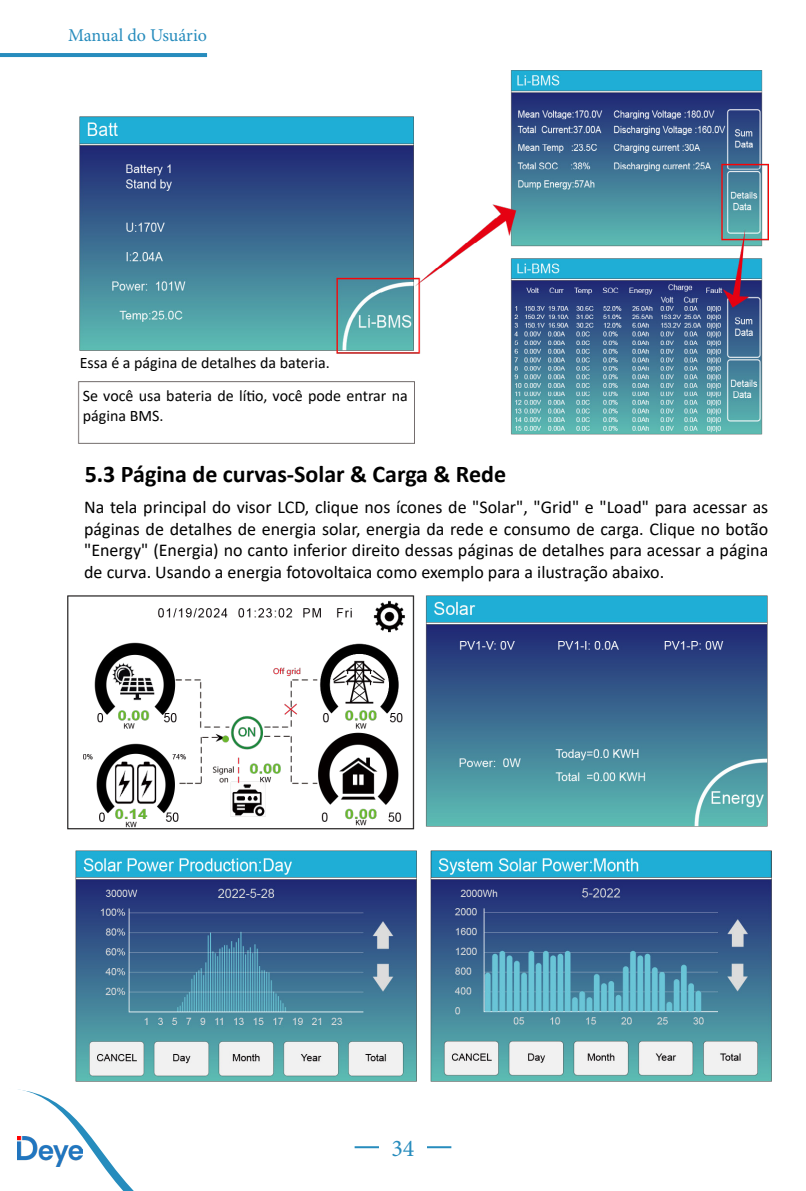
<style>
.page{position:relative;width:806px;height:1191px;background:#fff}
.page>*{position:absolute;margin:0;border:0;box-sizing:border-box;transform-origin:0 0}
.t1{font:700 24px "Calibri";color:#000}
.t2{font:24px "Minion Pro";color:#278cbd}
.t3{font:18px/21.6px "Calibri";color:#000;text-align:justify}
.t4{font:18px "Minion Pro";letter-spacing:-.005em;color:#278cbd}
.t5{font:16px/20px "Calibri";color:#000}
</style>
<div class="page">
<hr style="left:0;top:53px;width:207px;height:4px;background:#278cbd">
<hr style="left:427px;top:1145px;width:24px;height:2px;background:#278cbd">
<hr style="left:355px;top:1145px;width:24px;height:2px;background:#278cbd">
<svg style="left:17px;top:1089px;width:347px;height:101px"></svg>
<img style="left:18px;top:1136px;width:64px;height:29px">
<img style="left:78px;top:70px;width:690px;height:374px">
<img style="left:75px;top:850px;width:697px;height:230px">
<img style="left:68px;top:595px;width:347px;height:235px">
<img style="left:425px;top:595px;width:343px;height:232px">
<p class="t4" style="left:68px;top:23px;width:140px">Manual do Usuário</p>
<p class="t5" style="left:80px;top:352px;width:252px">Essa é a página de detalhes da bateria.</p>
<p class="t5" style="left:83px;top:385px;width:327px">Se você usa bateria de lítio, você pode entrar na página BMS.</p>
<h1 class="t1" style="left:85px;top:457px;width:423px">5.3 Página de curvas-Solar &amp; Carga &amp; Rede</h1>
<p class="t3" style="left:84px;top:495px;width:686px">Na tela principal do visor LCD, clique nos ícones de "Solar", "Grid" e "Load" para acessar as páginas de detalhes de energia solar, energia da rede e consumo de carga. Clique no botão "Energy" (Energia) no canto inferior direito dessas páginas de detalhes para acessar a página de curva. Usando a energia fotovoltaica como exemplo para a ilustração abaixo.</p>
<h1 class="t2" style="left:391px;top:1131px;width:25px">34</h1>
</div>
